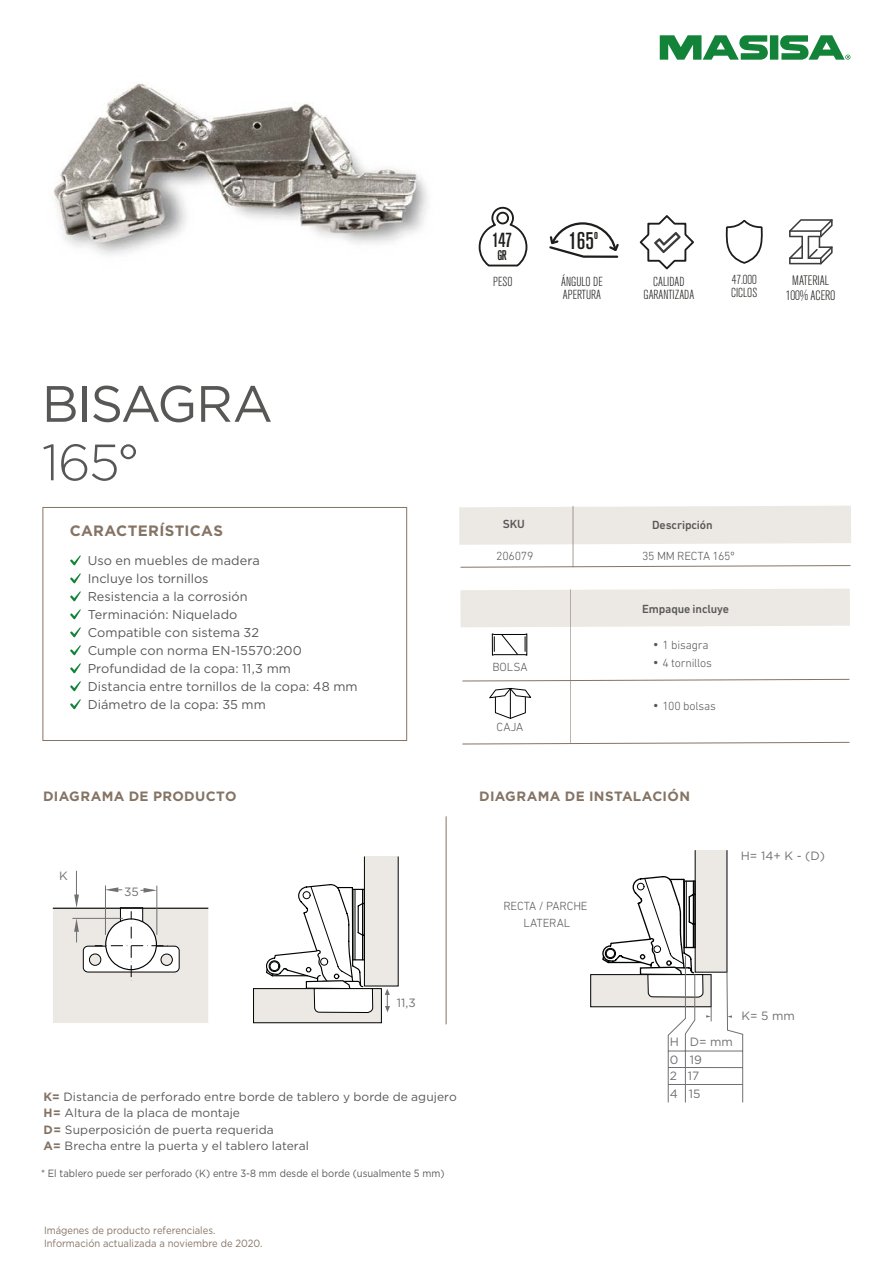
<style>
.page{position:relative;width:893px;height:1263px;background:#fff}
.page>*{position:absolute;margin:0;border:0;box-sizing:border-box;transform-origin:0 0}
.t1{font:51px "Gotham";letter-spacing:-.03em;color:#575756}
.t2{font:300 51px "Gotham";color:#575756}
.t3{font:500 condensed 24px "Akzidenz Grotesk BQ";color:#1d1d1b}
.t4{font:500 condensed 20.4px "Akzidenz Grotesk BQ";color:#1d1d1b}
.t5{font:700 15px "Gotham";letter-spacing:.02em;color:#857465}
.t6{font:500 condensed 13.95px "Akzidenz Grotesk BQ";color:#1d1d1b}
.t7{font:700 13.5px "Gotham";letter-spacing:.025em;color:#857465}
.t8{font:300 condensed 13.5px/14.7px "Akzidenz Grotesk BQ";color:#1d1d1b;text-align:center}
.t9{font:300 condensed 13.05px/13px "Akzidenz Grotesk BQ";color:#1d1d1b}
.t10{font:12.75px/18px "Gotham";letter-spacing:.005em;color:#585857}
.t11{font:12px/16.5px "Gotham";letter-spacing:.005em;color:#585857}
.t12{font:300 12px/17.4px "DIN Next LT Pro";letter-spacing:-.015em;color:#585857;text-align:center}
.t13{font:12px/16.6px "Gotham";color:#6f7073}
.t14{font:500 12px "DIN Next LT Pro";letter-spacing:-.01em;color:#585857}
.t15{font:10.5px/12.6px "Gotham";color:#857465;scale:.9 1}
.t16{font:10.5px "Gotham";color:#585857;scale:.9 1}
.s1{font-family:"Gotham";font-weight:400;font-size:12.75px}
.s2{font-weight:700;color:#857465}
</style>
<div class="page">
<img style="left:53px;top:83px;width:374px;height:172px">
<svg style="left:660px;top:35px;width:190px;height:25px"></svg>
<div style="left:42px;top:507px;width:365px;height:234px;border:1px solid #857465"></div>
<svg style="left:789px;top:219px;width:44px;height:45px"></svg>
<svg style="left:725px;top:220px;width:38px;height:44px"></svg>
<svg style="left:639px;top:215px;width:55px;height:55px"></svg>
<div style="left:460px;top:589px;width:390px;height:38px;background:#ece8e4"></div>
<svg style="left:462px;top:679px;width:388px;height:2px"></svg>
<svg style="left:462px;top:742px;width:388px;height:2px"></svg>
<hr style="left:570px;top:589px;width:1px;height:155px;background:#857465">
<svg style="left:489px;top:688px;width:43px;height:31px"></svg>
<svg style="left:492px;top:633px;width:35px;height:23px"></svg>
<svg style="left:70px;top:555px;width:11px;height:10px"></svg>
<svg style="left:70px;top:573px;width:11px;height:10px"></svg>
<svg style="left:70px;top:591px;width:11px;height:10px"></svg>
<svg style="left:70px;top:609px;width:11px;height:10px"></svg>
<svg style="left:70px;top:645px;width:11px;height:10px"></svg>
<svg style="left:70px;top:699px;width:11px;height:10px"></svg>
<svg style="left:70px;top:681px;width:11px;height:10px"></svg>
<svg style="left:70px;top:663px;width:11px;height:10px"></svg>
<svg style="left:70px;top:627px;width:11px;height:10px"></svg>
<hr style="left:76px;top:871px;width:1px;height:31px;background:#6f7073">
<hr style="left:157px;top:886px;width:1px;height:49px;background:#6f7073">
<hr style="left:105px;top:885px;width:1px;height:50px;background:#6f7073">
<svg style="left:52px;top:887px;width:157px;height:136px"></svg>
<svg style="left:385px;top:989px;width:5px;height:23px"></svg>
<div style="left:364px;top:856px;width:34px;height:130px;background:#ece8e4"></div>
<div style="left:254px;top:988px;width:127px;height:35px;background:#ece8e4"></div>
<div style="left:253px;top:988px;width:129px;height:35px;border:1px solid #010202"></div>
<svg style="left:265px;top:883px;width:108px;height:141px"></svg>
<div style="left:695px;top:850px;width:32px;height:122px;background:#ece8e4"></div>
<div style="left:591px;top:974px;width:120px;height:33px;background:#ece8e4"></div>
<div style="left:590px;top:974px;width:121px;height:33px;border:1px solid #010202"></div>
<svg style="left:601px;top:875px;width:142px;height:228px"></svg>
<div style="left:459px;top:506px;width:392px;height:39px;background:#ece8e4"></div>
<svg style="left:460px;top:565px;width:391px;height:2px"></svg>
<hr style="left:573px;top:506px;width:1px;height:61px;background:#857465">
<hr style="left:446px;top:816px;width:1px;height:208px;background:#857465">
<svg style="left:549px;top:222px;width:70px;height:36px"></svg>
<svg style="left:478px;top:206px;width:50px;height:61px"></svg>
<h3 class="t4" style="left:492px;top:229px;width:22px">147</h3>
<h2 class="t3" style="left:568px;top:227px;width:31px">165º</h2>
<p class="t6" style="left:497px;top:247px;width:11px">GR</p>
<p class="t9" style="left:493px;top:276px;width:21px">PESO</p>
<p class="t9" style="left:561px;top:275px;width:43px">ÁNGULO DE<br>APERTURA</p>
<p class="t9" style="left:643px;top:275px;width:52px;text-align:center">CALIDAD<br>GARANTIZADA</p>
<p class="t9" style="left:731px;top:274px;width:28px">47.000<br>CICLOS</p>
<p class="t8" style="left:786px;top:273px;width:51px">MATERIAL<br>100% ACERO</p>
<h1 class="t1" style="left:42px;top:371px;width:233px">BISAGRA</h1>
<h1 class="t2" style="left:42px;top:430px;width:99px">165°</h1>
<p class="t5" style="left:70px;top:521px;width:155px">CARACTERÍSTICAS</p>
<p class="t10" style="left:88px;top:551px;width:271px">Uso en muebles de madera<br>Incluye los tornillos<br>Resistencia a la corrosión<br>Terminación: Niquelado<br>Compatible con sistema 32<br>Cumple con norma EN-15570:200<br>Profundidad de la copa: 11,3 mm<br>Distancia entre tornillos de la copa: 48 mm<br>Diámetro de la copa: 35 mm</p>
<p class="t14" style="left:503px;top:517px;width:24px">SKU</p>
<p class="t14" style="left:652px;top:518px;width:62px">Descripción</p>
<p class="t12" style="left:496px;top:547px;width:39px">206079</p>
<p class="t12" style="left:642px;top:547px;width:94px">35 MM RECTA 165º</p>
<p class="t12" style="left:492px;top:658px;width:37px">BOLSA</p>
<p class="t12" style="left:497px;top:718px;width:28px">CAJA</p>
<p class="t14" style="left:642px;top:602px;width:88px">Empaque incluye</p>
<p class="t12" style="left:653px;top:636px;width:57px"><span class="s1">•</span> 1 bisagra</p>
<p class="t12" style="left:653px;top:654px;width:61px"><span class="s1">•</span> 4 tornillos</p>
<p class="t12" style="left:653px;top:697px;width:65px"><span class="s1">•</span> 100 bolsas</p>
<p class="t7" style="left:43px;top:787px;width:195px">DIAGRAMA DE PRODUCTO</p>
<p class="t7" style="left:479px;top:787px;width:212px">DIAGRAMA DE INSTALACIÓN</p>
<p class="t13" style="left:59px;top:867px;width:10px">K</p>
<p class="t13" style="left:124px;top:883px;width:16px">35</p>
<p class="t12" style="left:503px;top:897px;width:86px">RECTA / PARCHE<br>LATERAL</p>
<p class="t13" style="left:741px;top:847px;width:86px">H= 14+ K - (D)</p>
<p class="t13" style="left:397px;top:994px;width:20px">11,3</p>
<p class="t13" style="left:670px;top:1033px;width:65px">H D= mm<br>0 19<br>2 17</p>
<p class="t11" style="left:43px;top:1088px;width:415px"><span class="s2">K=</span> Distancia de perforado entre borde de tablero y borde de agujero</p>
<p class="t13" style="left:670px;top:1085px;width:32px">4 15</p>
<p class="t11" style="left:43px;top:1104px;width:267px"><span class="s2">H=</span> Altura de la placa de montaje<br><span class="s2">D=</span> Superposición de puerta requerida<br><span class="s2">A=</span> Brecha entre la puerta y el tablero lateral</p>
<p class="t16" style="left:41px;top:1166px;width:450px">* El tablero puede ser perforado (K) entre 3-8 mm desde el borde (usualmente 5 mm)</p>
<p class="t13" style="left:741px;top:1007px;width:55px">K= 5 mm</p>
<p class="t15" style="left:44px;top:1224px;width:244px">Imágenes de producto referenciales.<br>Información actualizada a noviembre de 2020.</p>
</div>
